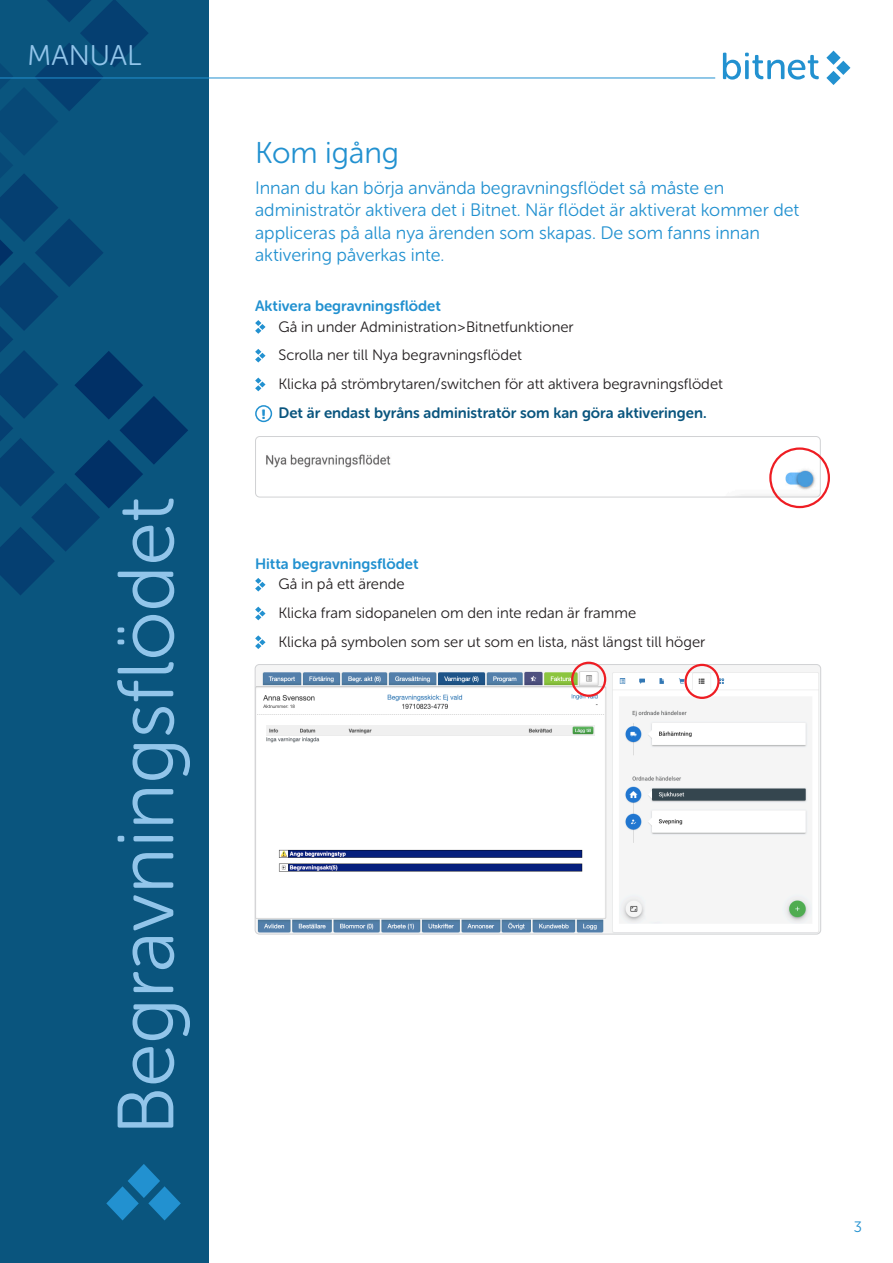
<style>
.page{position:relative;width:893px;height:1263px;background:#fff}
.page>*{position:absolute;margin:0;border:0;box-sizing:border-box;transform-origin:0 0}
.t1{font:79.35px "Museo Sans Rounded 300";color:#92c5ea}
.Rubrik{font:30px "Museo Sans Rounded 300";color:#2291d0}
.t2{font:28.5px "Museo Sans Rounded 300";color:#92c5ea}
.Ingress{font:18px/22.5px "Museo Sans Rounded 300";color:#2291d0}
.Punktlista{font:15px "Museo Sans Rounded 300";color:#231f20}
.Punktlista-2{font:15px "Museo Sans Rounded 700";color:#0a557e}
.Underrubrik{font:15px "Museo Sans Rounded 700";color:#2291d0}
.t3{font:15px "Museo Sans Rounded 300";color:#2291d0}
.Punktlista-3{font:13.2px "Museo Sans Rounded";color:#2291d0}
</style>
<div class="page">
<div style="left:0;top:0;width:208px;height:1263px;background:#0a557e"></div>
<svg style="left:0;top:0;width:188px;height:595px"></svg>
<svg style="left:106px;top:1164px;width:75px;height:56px"></svg>
<hr style="left:0;top:78px;width:715px;height:1px;background:#2291d0">
<svg style="left:723px;top:53px;width:96px;height:27px"></svg>
<svg style="left:826px;top:51px;width:24px;height:34px"></svg>
<svg style="left:255px;top:320px;width:11px;height:14px"></svg>
<svg style="left:255px;top:349px;width:11px;height:13px"></svg>
<svg style="left:255px;top:378px;width:11px;height:13px"></svg>
<div style="left:255px;top:405px;width:17px;height:17px;border:2px solid #2291d0;border-radius:50%"></div>
<svg style="left:255px;top:578px;width:11px;height:13px"></svg>
<svg style="left:255px;top:607px;width:11px;height:13px"></svg>
<svg style="left:255px;top:635px;width:11px;height:14px"></svg>
<img style="left:256px;top:450px;width:563px;height:47px">
<div style="left:255px;top:436px;width:566px;height:61px;border:1px solid #d1d2d4;border-radius:4px"></div>
<img style="left:255px;top:666px;width:566px;height:268px">
<div style="left:255px;top:664px;width:566px;height:270px;border:1px solid #d1d2d4;border-radius:4px"></div>
<div style="left:769px;top:447px;width:61px;height:61px;border:2px solid #ee1d23;border-radius:50%"></div>
<div style="left:571px;top:662px;width:35px;height:35px;border:2px solid #ee1d23;border-radius:50%"></div>
<div style="left:684px;top:664px;width:36px;height:35px;border:2px solid #ee1d23;border-radius:50%"></div>
<h3 class="t2" style="left:28px;top:40px;width:115px">MANUAL</h3>
<h1 class="t1" style="left:103px;top:1135px;width:640px;rotate:-90deg">Begravningsflödet</h1>
<p class="Rubrik" style="left:255px;top:136px;width:145px">Kom igång</p>
<p class="Ingress" style="left:255px;top:177px;width:546px">Innan du kan börja använda begravningsflödet så måste en administratör aktivera det i Bitnet. När flödet är aktiverat kommer det appliceras på alla nya ärenden som skapas. De som fanns innan aktivering påverkas inte.</p>
<p class="Underrubrik" style="left:255px;top:298px;width:187px">Aktivera begravningsflödet</p>
<p class="Punktlista" style="left:279px;top:318px;width:297px">Gå in under Administration&gt;Bitnetfunktioner</p>
<p class="Punktlista" style="left:279px;top:347px;width:245px">Scrolla ner till Nya begravningsflödet</p>
<p class="Punktlista" style="left:279px;top:376px;width:446px">Klicka på strömbrytaren/switchen för att aktivera begravningsflödet</p>
<p class="Punktlista-3" style="left:262px;top:406px;width:5px">!</p>
<p class="Punktlista-2" style="left:279px;top:404px;width:430px">Det är endast byråns administratör som kan göra aktiveringen.</p>
<p class="Underrubrik" style="left:255px;top:556px;width:165px">Hitta begravningsflödet</p>
<p class="Punktlista" style="left:279px;top:576px;width:128px">Gå in på ett ärende</p>
<p class="Punktlista" style="left:279px;top:605px;width:359px">Klicka fram sidopanelen om den inte redan är framme</p>
<p class="Punktlista" style="left:279px;top:634px;width:428px">Klicka på symbolen som ser ut som en lista, näst längst till höger</p>
<p class="t3" style="left:854px;top:1218px;width:10px">3</p>
</div>
